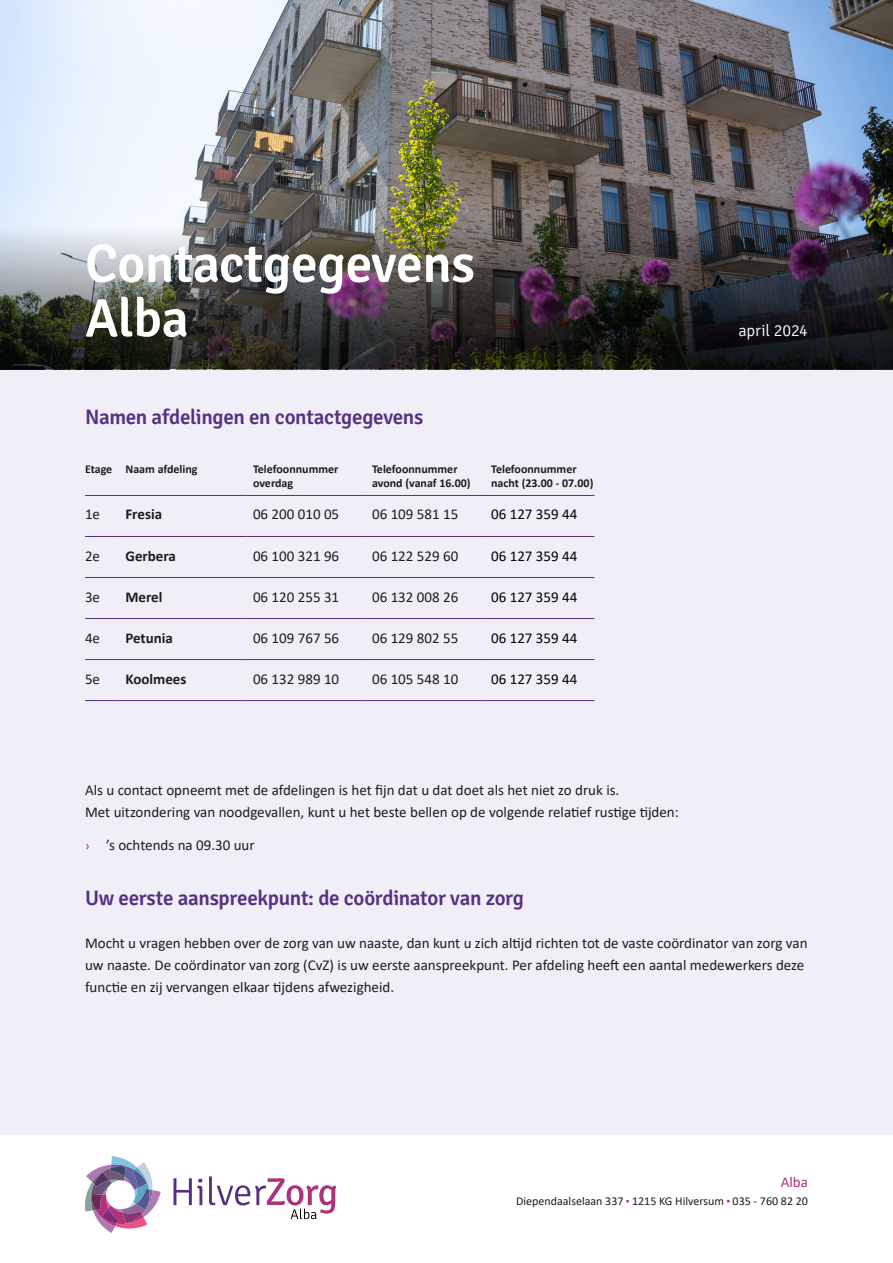
<style>
.page{position:relative;width:893px;height:1263px;background:#fff}
.page>*{position:absolute;margin:0;border:0;box-sizing:border-box;transform-origin:0 0}
.t1{font:600 54px "Signika Negative";letter-spacing:-.01em;color:#fff}
.tussenkop_paars{font:600 21px "Signika Negative";letter-spacing:-.015em;color:#573181}
.intro{font:300 16.5px "Signika";letter-spacing:-.01em;color:#fff}
.t2{font:15px/21.9px "Calibri";color:#1d1d1b}
.t3{font:15px "Calibri";color:#020304}
.t4{font:700 15px "Calibri";color:#1d1d1b}
.t5{font:15px "Calibri";color:#af327b}
.t6{font:700 12px/13.5px "Calibri";color:#1d1d1b}
.t7{font:12px "Calibri";color:#1d1d1b}
.s1{font-size:13.5px;color:#af327b}
.s2{font-size:9px;color:#af327b}
</style>
<div class="page">
<div style="left:0;top:0;width:893px;height:1134px;background:#f0eff8"></div>
<img style="left:0;top:0;width:893px;height:205px">
<img style="left:0;top:205px;width:893px;height:164px">
<hr style="left:85px;top:495px;width:34px;height:1px;background:#573181">
<hr style="left:119px;top:495px;width:128px;height:1px;background:#573181">
<hr style="left:247px;top:495px;width:119px;height:1px;background:#573181">
<hr style="left:366px;top:495px;width:119px;height:1px;background:#573181">
<hr style="left:485px;top:495px;width:109px;height:1px;background:#573181">
<hr style="left:85px;top:536px;width:34px;height:1px;background:#573181">
<hr style="left:119px;top:536px;width:128px;height:1px;background:#573181">
<hr style="left:247px;top:536px;width:119px;height:1px;background:#573181">
<hr style="left:366px;top:536px;width:119px;height:1px;background:#573181">
<hr style="left:485px;top:536px;width:109px;height:1px;background:#573181">
<hr style="left:85px;top:577px;width:34px;height:1px;background:#573181">
<hr style="left:119px;top:577px;width:128px;height:1px;background:#573181">
<hr style="left:247px;top:577px;width:119px;height:1px;background:#573181">
<hr style="left:366px;top:577px;width:119px;height:1px;background:#573181">
<hr style="left:485px;top:577px;width:109px;height:1px;background:#573181">
<hr style="left:85px;top:618px;width:34px;height:1px;background:#573181">
<hr style="left:119px;top:618px;width:128px;height:1px;background:#573181">
<hr style="left:247px;top:618px;width:119px;height:1px;background:#573181">
<hr style="left:366px;top:618px;width:119px;height:1px;background:#573181">
<hr style="left:485px;top:618px;width:109px;height:1px;background:#573181">
<hr style="left:85px;top:659px;width:34px;height:1px;background:#573181">
<hr style="left:119px;top:659px;width:128px;height:1px;background:#573181">
<hr style="left:247px;top:659px;width:119px;height:1px;background:#573181">
<hr style="left:366px;top:659px;width:119px;height:1px;background:#573181">
<hr style="left:485px;top:659px;width:109px;height:1px;background:#573181">
<hr style="left:85px;top:700px;width:34px;height:1px;background:#573181">
<hr style="left:119px;top:700px;width:128px;height:1px;background:#573181">
<hr style="left:247px;top:700px;width:119px;height:1px;background:#573181">
<hr style="left:366px;top:700px;width:119px;height:1px;background:#573181">
<hr style="left:485px;top:700px;width:109px;height:1px;background:#573181">
<svg style="left:174px;top:1178px;width:28px;height:27px"></svg>
<svg style="left:85px;top:1156px;width:76px;height:77px"></svg>
<svg style="left:209px;top:1176px;width:127px;height:43px"></svg>
<p class="t1" style="left:85px;top:232px;width:391px">Contactgegevens</p>
<p class="t1" style="left:85px;top:287px;width:105px">Alba</p>
<p class="tussenkop_paars" style="left:85px;top:405px;width:340px">Namen afdelingen en contactgegevens</p>
<p class="t6" style="left:85px;top:463px;width:29px">Etage</p>
<p class="t6" style="left:125px;top:463px;width:74px">Naam afdeling</p>
<p class="t6" style="left:253px;top:463px;width:87px">Telefoonnummer overdag</p>
<p class="t6" style="left:372px;top:463px;width:100px">Telefoonnummer avond (vanaf 16.00)</p>
<p class="t6" style="left:491px;top:463px;width:104px">Telefoonnummer nacht (23.00 - 07.00)</p>
<p class="t2" style="left:85px;top:503px;width:17px">1e</p>
<p class="t4" style="left:125px;top:504px;width:38px">Fresia</p>
<p class="t2" style="left:253px;top:503px;width:88px">06 200 010 05</p>
<p class="t2" style="left:372px;top:503px;width:88px">06 109 581 15</p>
<p class="t3" style="left:491px;top:504px;width:88px">06 127 359 44</p>
<p class="t2" style="left:85px;top:544px;width:17px">2e</p>
<p class="t4" style="left:125px;top:545px;width:52px">Gerbera</p>
<p class="t2" style="left:253px;top:544px;width:88px">06 100 321 96</p>
<p class="t2" style="left:372px;top:544px;width:88px">06 122 529 60</p>
<p class="t3" style="left:491px;top:545px;width:88px">06 127 359 44</p>
<p class="t2" style="left:85px;top:585px;width:17px">3e</p>
<p class="t4" style="left:125px;top:586px;width:39px">Merel</p>
<p class="t2" style="left:253px;top:585px;width:88px">06 120 255 31</p>
<p class="t2" style="left:372px;top:585px;width:88px">06 132 008 26</p>
<p class="t3" style="left:491px;top:586px;width:88px">06 127 359 44</p>
<p class="t2" style="left:85px;top:626px;width:17px">4e</p>
<p class="t4" style="left:125px;top:627px;width:49px">Petunia</p>
<p class="t2" style="left:253px;top:626px;width:88px">06 109 767 56</p>
<p class="t2" style="left:372px;top:626px;width:88px">06 129 802 55</p>
<p class="t3" style="left:491px;top:627px;width:88px">06 127 359 44</p>
<p class="t2" style="left:85px;top:667px;width:17px">5e</p>
<p class="t4" style="left:125px;top:668px;width:63px">Koolmees</p>
<p class="t2" style="left:253px;top:667px;width:88px">06 132 989 10</p>
<p class="t2" style="left:372px;top:667px;width:88px">06 105 548 10</p>
<p class="t3" style="left:491px;top:668px;width:88px">06 127 359 44</p>
<p class="intro" style="left:738px;top:322px;width:71px">april 2024</p>
<p class="t2" style="left:85px;top:779px;width:595px">Als u contact opneemt met de afdelingen is het fijn dat u dat doet als het niet zo druk is.<br>Met uitzondering van noodgevallen, kunt u het beste bellen op de volgende relatief rustige tijden:</p>
<p class="t2" style="left:85px;top:834px;width:171px"><span class="s1">›</span> ’s ochtends na 09.30 uur</p>
<p class="tussenkop_paars" style="left:85px;top:885px;width:441px">Uw eerste aanspreekpunt: de coördinator van zorg</p>
<p class="t2" style="left:85px;top:932px;width:724px">Mocht u vragen hebben over de zorg van uw naaste, dan kunt u zich altijd richten tot de vaste coördinator van zorg van uw naaste. De coördinator van zorg (CvZ) is uw eerste aanspreekpunt. Per afdeling heeft een aantal medewerkers deze functie en zij vervangen elkaar tijdens afwezigheid.</p>
<p class="t5" style="left:781px;top:1172px;width:29px">Alba</p>
<p class="t7" style="left:516px;top:1193px;width:293px">Diependaalselaan 337 <span class="s2">•</span> 1215 KG Hilversum <span class="s2">•</span> 035 - 760 82 20</p>
</div>
